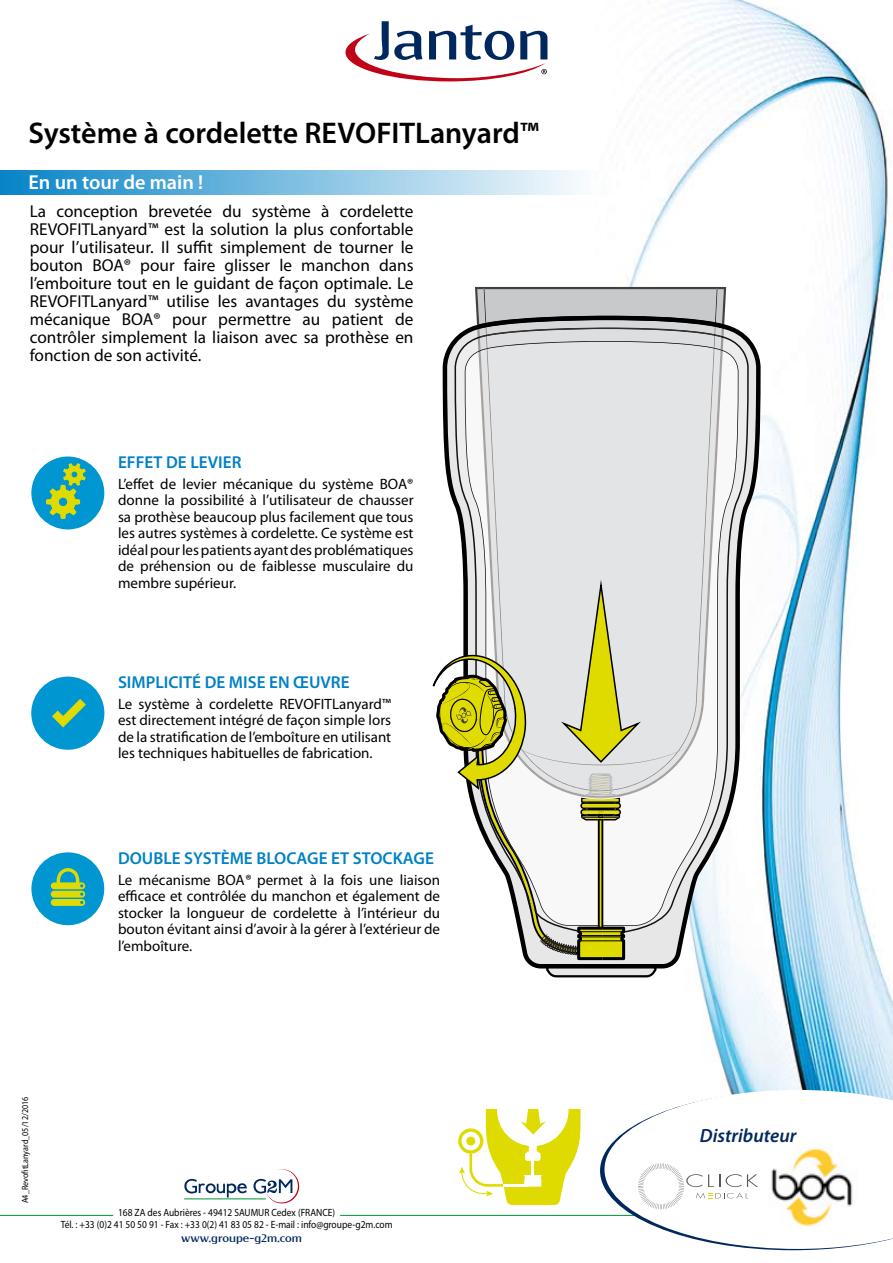
<style>
.page{position:relative;width:893px;height:1263px;background:#fff}
.page>*{position:absolute;margin:0;border:0;box-sizing:border-box;transform-origin:0 0}
.t1{font:600 30px "Myriad Pro";color:#000}
.t2{font:600 20.25px "Myriad Pro";color:#fff}
.t3{font:italic 600 19.2px "Myriad Pro";color:#00285e}
.t4{font:17.25px/18px "Myriad Pro";color:#000;text-align:justify}
.t5{font:600 17.25px "Myriad Pro";color:#0081c6}
.t6{font:15px/16.5px "Myriad Pro";color:#000;text-align:justify}
.t7{font:700 12px "Resagokr";color:#00285e}
.t8{font:10.5px/12.6px "Myriad Pro";color:#000;text-align:center;scale:.9 1}
.t9{font:9px "Myriad Pro";color:#000;scale:.9 1}
.s1{font-style:italic}
</style>
<div class="page">
<img style="left:496px;top:0;width:397px;height:1215px">
<svg style="left:345px;top:21px;width:202px;height:60px"></svg>
<hr style="left:340px;top:1215px;width:553px;height:1px;background:#009036">
<hr style="left:0;top:1215px;width:113px;height:1px;background:#009036">
<hr style="left:184px;top:1198px;width:82px;height:1px;background:#009036">
<svg style="left:184px;top:1179px;width:63px;height:18px"></svg>
<svg style="left:253px;top:1169px;width:47px;height:35px"></svg>
<svg style="left:604px;top:1090px;width:289px;height:159px"></svg>
<img style="left:768px;top:1143px;width:90px;height:85px">
<svg style="left:432px;top:287px;width:326px;height:922px"></svg>
<div style="left:0;top:171px;width:622px;height:24px;background:linear-gradient(to right,#0784c7,#fff)"></div>
<div style="left:31px;top:456px;width:74px;height:74px;background:#0096d1;border-radius:50%"></div>
<div style="left:30px;top:455px;width:76px;height:76px;border:2px solid #fff;border-radius:50%"></div>
<svg style="left:46px;top:463px;width:40px;height:56px"></svg>
<div style="left:31px;top:676px;width:74px;height:74px;background:#0096d1;border-radius:50%"></div>
<div style="left:30px;top:675px;width:76px;height:76px;border:2px solid #fff;border-radius:50%"></div>
<svg style="left:52px;top:699px;width:34px;height:28px"></svg>
<div style="left:31px;top:851px;width:74px;height:75px;background:#0096d1;border-radius:50%"></div>
<div style="left:30px;top:851px;width:76px;height:76px;border:2px solid #fff;border-radius:50%"></div>
<svg style="left:51px;top:868px;width:34px;height:38px"></svg>
<h1 class="t1" style="left:29px;top:114px;width:512px">Système à cordelette REVOFITLanyard™</h1>
<h2 class="t2" style="left:29px;top:169px;width:176px">En un tour de main !</h2>
<p class="t4" style="left:30px;top:202px;width:385px">La conception brevetée du système à cordelette REVOFITLanyard™ est la solution la plus confortable pour l’utilisateur. Il suffit simplement de tourner le bouton BOA® pour faire glisser le manchon dans l’emboiture tout en le guidant de façon optimale. Le REVOFITLanyard™ utilise les avantages du système mécanique BOA® pour permettre au patient de contrôler simplement la liaison avec sa prothèse en fonction de son activité.</p>
<p class="t5" style="left:118px;top:451px;width:125px">EFFET DE LEVIER</p>
<p class="t6" style="left:118px;top:475px;width:297px">L’effet de levier mécanique du système BOA® donne la possibilité à l’utilisateur de chausser sa prothèse beaucoup plus facilement que tous les autres systèmes à cordelette. Ce système est idéal pour les patients ayant des problématiques de préhension ou de faiblesse musculaire du membre supérieur.</p>
<p class="t5" style="left:118px;top:671px;width:233px">SIMPLICITÉ DE MISE EN ŒUVRE</p>
<p class="t6" style="left:118px;top:695px;width:275px">Le système à cordelette REVOFITLanyard™ est directement intégré de façon simple lors de la stratification de l’emboîture en utilisant les techniques habituelles de fabrication.</p>
<p class="t5" style="left:118px;top:847px;width:317px">DOUBLE SYSTÈME BLOCAGE ET STOCKAGE</p>
<p class="t6" style="left:118px;top:871px;width:324px">Le mécanisme BOA<span class="s1">®</span> permet à la fois une liaison efficace et contrôlée du manchon et également de stocker la longueur de cordelette à l’intérieur du bouton évitant ainsi d’avoir à la gérer à l’extérieur de l’emboîture.</p>
<p class="t9" style="left:19px;top:1203px;width:120px;rotate:-90deg">A4_RevofitLanyard_05/12/2016</p>
<p class="t8" style="left:61px;top:1206px;width:370px">168 ZA des Aubrières - 49412 SAUMUR Cedex (FRANCE)<br>Tél. : +33 (0)2 41 50 50 91 - Fax : +33 0(2) 41 83 05 82 - E-mail : info@groupe-g2m.com</p>
<p class="t7" style="left:181px;top:1232px;width:122px">www.groupe-g2m.com</p>
<p class="t3" style="left:700px;top:1123px;width:98px">Distributeur</p>
</div>
